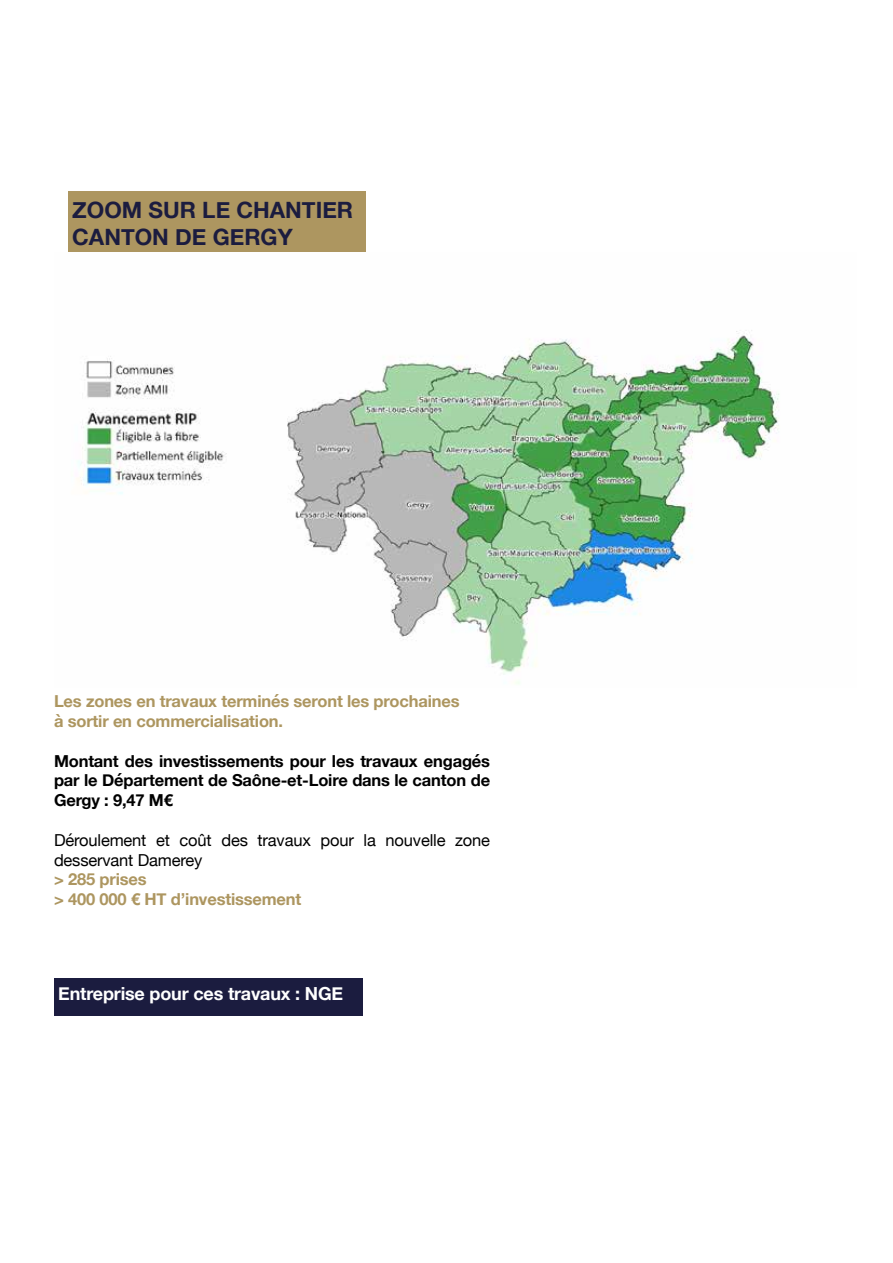
<style>
.page{position:relative;width:893px;height:1263px;background:#fff}
.page>*{position:absolute;margin:0;border:0;box-sizing:border-box;transform-origin:0 0}
.t1{font:700 22.5px/27px "Helvetica Neue";color:#1b1c3f}
.t2{font:700 18px "Helvetica Neue";letter-spacing:-.01em;color:#fff}
.t3{font:700 16.5px/19.8px "Helvetica Neue";letter-spacing:-.01em;color:#ad9660}
.t4{font:700 16.5px/19.8px "Helvetica Neue";letter-spacing:-.01em;color:#000;text-align:justify}
.t5{font:16.5px/19.8px "Helvetica Neue";letter-spacing:-.01em;color:#000}
</style>
<div class="page">
<div style="left:68px;top:191px;width:298px;height:66px;background:#ad9660"></div>
<img style="left:68px;top:253px;width:711px;height:431px">
<div style="left:54px;top:978px;width:308px;height:37px;background:#1b1c3f"></div>
<h1 class="t1" style="left:72px;top:197px;width:282px">ZOOM SUR LE CHANTIER<br>CANTON DE GERGY</h1>
<p class="t3" style="left:54px;top:692px;width:407px">Les zones en travaux terminés seront les prochaines à sortir en commercialisation.</p>
<p class="t4" style="left:54px;top:751px;width:438px">Montant des investissements pour les travaux engagés par le Département de Saône-et-Loire dans le canton de Gergy : 9,47 M€</p>
<p class="t5" style="left:54px;top:831px;width:438px">Déroulement et coût des travaux pour la nouvelle zone desservant Damerey</p>
<p class="t3" style="left:54px;top:870px;width:249px">&gt; 285 prises<br>&gt; 400 000 € HT d’investissement</p>
<p class="t2" style="left:58px;top:979px;width:286px">Entreprise pour ces travaux : NGE</p>
</div>
